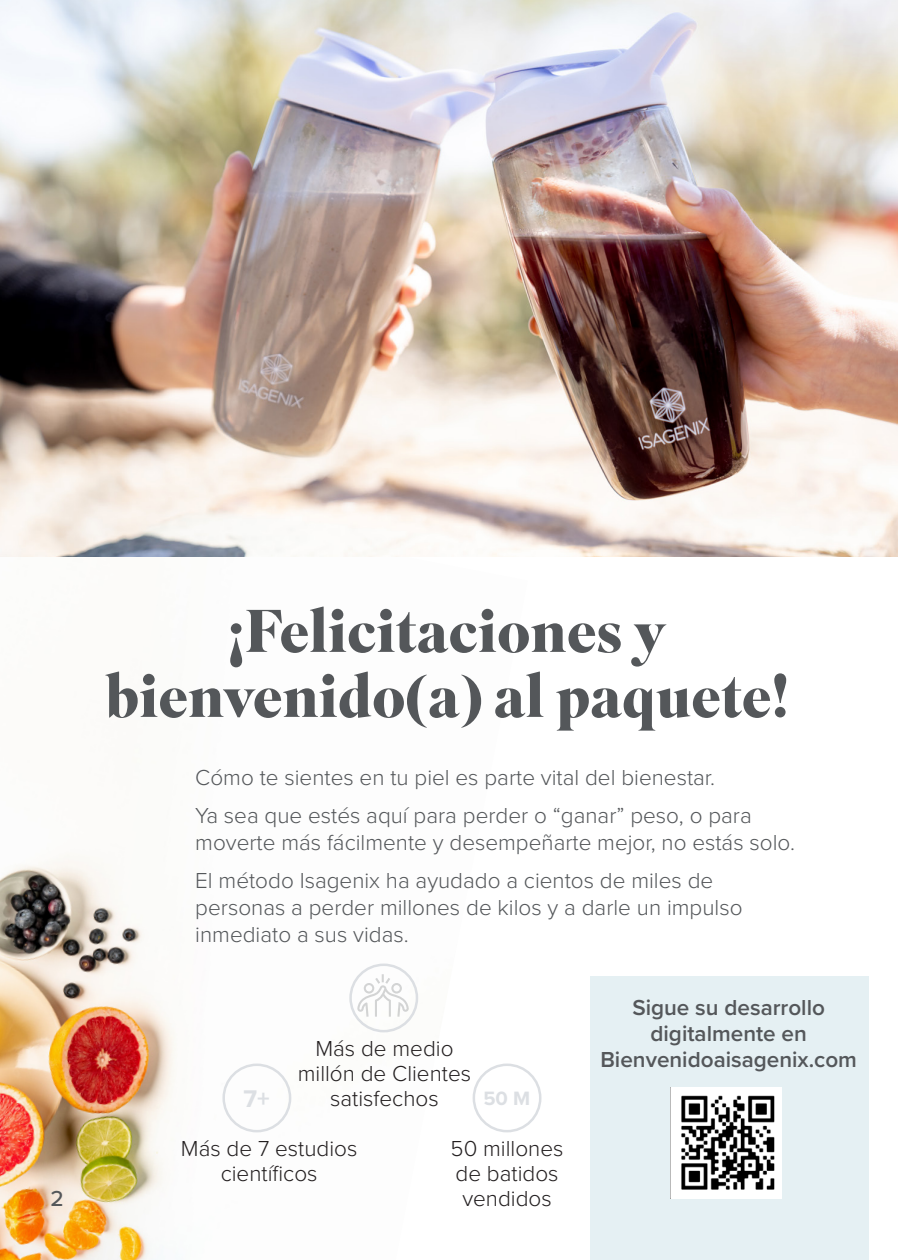
<style>
.page{position:relative;width:900px;height:1260px;background:#fff}
.page>*{position:absolute;margin:0;border:0;box-sizing:border-box;transform-origin:0 0}
.t1{font:700 60px/65px "Superior Title";color:#54575a;text-align:center}
.t2{font:700 25px "Proxima Nova";color:#dcdfe3}
.t3{font:300 22.5px/27px "Proxima Nova";color:#54575a}
.t4{font:300 22.5px/25px "Proxima Nova";color:#231f20;text-align:center}
.t5{font:600 22.5px/26px "Proxima Nova";color:#54575a;text-align:center}
.t6{font:500 22.5px "Proxima Nova";color:#54575a}
.t7{font:700 20px "Proxima Nova";color:#dcdfe3}
</style>
<div class="page">
<img style="left:0;top:855px;width:528px;height:405px">
<div style="left:591px;top:976px;width:278px;height:284px;background:#e5f0f3"></div>
<img style="left:0;top:0;width:898px;height:557px">
<div style="left:222px;top:1064px;width:69px;height:68px;border:2px solid #dcdfe3;border-radius:50%"></div>
<div style="left:473px;top:1064px;width:68px;height:68px;border:2px solid #dcdfe3;border-radius:50%"></div>
<div style="left:349px;top:964px;width:69px;height:68px;border:2px solid #dcdfe3;border-radius:50%"></div>
<img style="left:671px;top:1087px;width:111px;height:112px">
<svg style="left:357px;top:974px;width:51px;height:43px"></svg>
<p class="t6" style="left:50px;top:1181px;width:15px">2</p>
<p class="t1" style="left:105px;top:602px;width:686px">¡Felicitaciones y bienvenido(a) al paquete!</p>
<p class="t3" style="left:195px;top:762px;width:521px">Cómo te sientes en tu piel es parte vital del bienestar.</p>
<p class="t3" style="left:195px;top:801px;width:601px">Ya sea que estés aquí para perder o “ganar” peso, o para moverte más fácilmente y desempeñarte mejor, no estás solo.</p>
<p class="t3" style="left:195px;top:866px;width:549px">El método Isagenix ha ayudado a cientos de miles de personas a perder millones de kilos y a darle un impulso inmediato a sus vidas.</p>
<p class="t4" style="left:298px;top:1035px;width:175px">Más de medio millón de Clientes</p>
<p class="t2" style="left:244px;top:1080px;width:28px">7+</p>
<p class="t4" style="left:330px;top:1085px;width:110px">satisfechos</p>
<p class="t7" style="left:483px;top:1084px;width:48px">50 M</p>
<p class="t4" style="left:181px;top:1135px;width:178px">Más de 7 estudios científicos</p>
<p class="t4" style="left:451px;top:1135px;width:114px">50 millones de batidos vendidos</p>
<p class="t5" style="left:600px;top:993px;width:258px">Sigue su desarrollo digitalmente en<br>Bienvenidoaisagenix.com</p>
</div>
